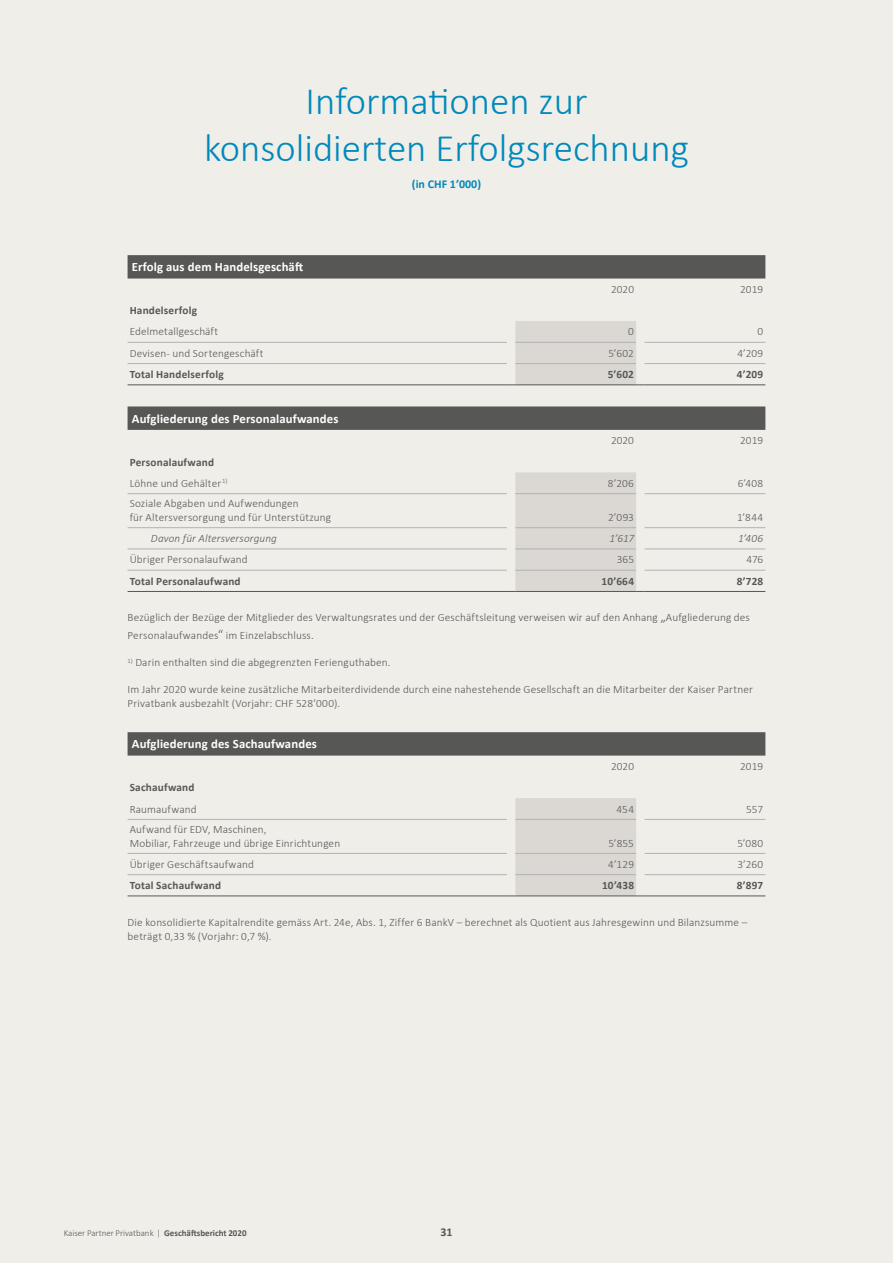
<style>
.page{position:relative;width:893px;height:1263px;background:#f0eee9}
.page>*{position:absolute;margin:0;border:0;box-sizing:border-box;transform-origin:0 0}
.t1{font:300 39px/46.8px "Calibri";color:#0089bb;text-align:center}
.t2{font:700 12.75px "Calibri";letter-spacing:.01em;color:#fff}
.t3{font:700 12px "Calibri";color:#0089bb}
.t4{font:700 12px "Calibri";color:#575756}
.t5{font:300 11.25px/13.5px "Calibri";letter-spacing:.01em;color:#575756}
.t6{font:700 11.25px "Calibri";letter-spacing:.015em;color:#575756}
.t7{font:italic 300 11.25px "Calibri";letter-spacing:.01em;color:#575756}
.t8{font:300 9px "Calibri";color:#575756}
.s1{font-weight:700}
.s2{font-size:13.5px}
</style>
<div class="page">
<svg style="left:128px;top:255px;width:637px;height:24px;background:#5a5a59"></svg>
<hr style="left:128px;top:342px;width:379px;height:1px;background:#b3b2b2">
<hr style="left:645px;top:342px;width:120px;height:1px;background:#b3b2b2">
<hr style="left:128px;top:363px;width:379px;height:1px;background:#b3b2b2">
<hr style="left:645px;top:363px;width:120px;height:1px;background:#b3b2b2">
<hr style="left:128px;top:384px;width:379px;height:1px;background:#575756">
<svg style="left:507px;top:321px;width:138px;height:64px;background:#dbd8d3"></svg>
<hr style="left:645px;top:384px;width:120px;height:1px;background:#575756">
<svg style="left:128px;top:406px;width:637px;height:24px;background:#5a5a59"></svg>
<hr style="left:128px;top:493px;width:379px;height:1px;background:#b3b2b2">
<hr style="left:645px;top:493px;width:120px;height:1px;background:#b3b2b2">
<hr style="left:128px;top:527px;width:379px;height:1px;background:#b3b2b2">
<hr style="left:645px;top:527px;width:120px;height:1px;background:#b3b2b2">
<hr style="left:128px;top:549px;width:379px;height:1px;background:#b3b2b2">
<hr style="left:645px;top:549px;width:120px;height:1px;background:#b3b2b2">
<hr style="left:128px;top:570px;width:379px;height:1px;background:#b3b2b2">
<hr style="left:645px;top:570px;width:120px;height:1px;background:#b3b2b2">
<hr style="left:128px;top:591px;width:379px;height:1px;background:#575756">
<svg style="left:507px;top:472px;width:138px;height:120px;background:#dbd8d3"></svg>
<hr style="left:645px;top:591px;width:120px;height:1px;background:#575756">
<svg style="left:128px;top:732px;width:637px;height:24px;background:#5a5a59"></svg>
<hr style="left:128px;top:819px;width:379px;height:1px;background:#b3b2b2">
<hr style="left:645px;top:819px;width:120px;height:1px;background:#b3b2b2">
<hr style="left:128px;top:853px;width:379px;height:1px;background:#b3b2b2">
<hr style="left:645px;top:853px;width:120px;height:1px;background:#b3b2b2">
<hr style="left:128px;top:874px;width:379px;height:1px;background:#b3b2b2">
<hr style="left:645px;top:874px;width:120px;height:1px;background:#b3b2b2">
<hr style="left:128px;top:895px;width:379px;height:1px;background:#575756">
<svg style="left:507px;top:798px;width:138px;height:98px;background:#dbd8d4"></svg>
<hr style="left:645px;top:895px;width:120px;height:1px;background:#575756">
<h1 class="t1" style="left:204px;top:78px;width:487px">Informationen zur konsolidierten Erfolgsrechnung</h1>
<p class="t3" style="left:412px;top:176px;width:71px">(in CHF 1’000)</p>
<p class="t2" style="left:132px;top:259px;width:173px">Erfolg aus dem Handelsgeschäft</p>
<p class="t5" style="left:611px;top:282px;width:24px">2020</p>
<p class="t5" style="left:740px;top:282px;width:25px">2019</p>
<p class="t6" style="left:130px;top:303px;width:69px">Handelserfolg</p>
<p class="t5" style="left:130px;top:325px;width:90px">Edelmetallgeschäft</p>
<p class="t5" style="left:628px;top:325px;width:7px">0</p>
<p class="t5" style="left:758px;top:325px;width:7px">0</p>
<p class="t5" style="left:130px;top:346px;width:135px">Devisen- und Sortengeschäft</p>
<p class="t5" style="left:608px;top:346px;width:27px">5’602</p>
<p class="t5" style="left:737px;top:346px;width:27px">4’209</p>
<p class="t6" style="left:130px;top:367px;width:96px">Total Handelserfolg</p>
<p class="t6" style="left:608px;top:367px;width:28px">5’602</p>
<p class="t6" style="left:737px;top:367px;width:28px">4’209</p>
<p class="t2" style="left:132px;top:410px;width:208px">Aufgliederung des Personalaufwandes</p>
<p class="t5" style="left:611px;top:434px;width:24px">2020</p>
<p class="t5" style="left:740px;top:434px;width:25px">2019</p>
<p class="t5" style="left:130px;top:451px;width:99px;line-height:21.3px"><span class="s1">Personalaufwand<br></span>Löhne und Gehälter <sup>1)</sup></p>
<p class="t5" style="left:608px;top:476px;width:28px">8’206</p>
<p class="t5" style="left:738px;top:476px;width:27px">6’408</p>
<p class="t5" style="left:130px;top:497px;width:203px">Soziale Abgaben und Aufwendungen<br>für Altersversorgung und für Unterstützung</p>
<p class="t5" style="left:608px;top:510px;width:28px">2’093</p>
<p class="t5" style="left:737px;top:510px;width:28px">1’844</p>
<p class="t7" style="left:151px;top:531px;width:127px">Davon für Altersversorgung</p>
<p class="t7" style="left:609px;top:531px;width:26px">1’617</p>
<p class="t7" style="left:738px;top:531px;width:27px">1’406</p>
<p class="t5" style="left:130px;top:553px;width:120px">Übriger Personalaufwand</p>
<p class="t5" style="left:617px;top:553px;width:19px">365</p>
<p class="t5" style="left:746px;top:553px;width:18px">476</p>
<p class="t6" style="left:130px;top:574px;width:112px">Total Personalaufwand</p>
<p class="t6" style="left:602px;top:574px;width:34px">10’664</p>
<p class="t6" style="left:737px;top:574px;width:28px">8’728</p>
<p class="t5" style="left:128px;top:608px;width:624px;line-height:18px">Bezüglich der Bezüge der Mitglieder des Verwaltungsrates und der Geschäftsleitung verweisen wir auf den Anhang <span class="s2">„</span>Aufgliederung des<br>Personalaufwandes<span class="s2">“</span> im Einzelabschluss.</p>
<p class="t5" style="left:128px;top:656px;width:265px"><sup>1)</sup> Darin enthalten sind die abgegrenzten Ferienguthaben.</p>
<p class="t5" style="left:128px;top:683px;width:627px">Im Jahr 2020 wurde keine zusätzliche Mitarbeiterdividende durch eine nahestehende Gesellschaft an die Mitarbeiter der Kaiser Partner<br>Privatbank ausbezahlt (Vorjahr: CHF 528’000).</p>
<p class="t2" style="left:132px;top:736px;width:187px">Aufgliederung des Sachaufwandes</p>
<p class="t5" style="left:611px;top:759px;width:24px">2020</p>
<p class="t5" style="left:740px;top:759px;width:25px">2019</p>
<p class="t6" style="left:130px;top:780px;width:66px">Sachaufwand</p>
<p class="t5" style="left:130px;top:802px;width:68px">Raumaufwand</p>
<p class="t5" style="left:617px;top:802px;width:19px">454</p>
<p class="t5" style="left:746px;top:802px;width:19px">557</p>
<p class="t5" style="left:130px;top:822px;width:212px">Aufwand für EDV, Maschinen,<br>Mobiliar, Fahrzeuge und übrige Einrichtungen</p>
<p class="t5" style="left:608px;top:836px;width:27px">5’855</p>
<p class="t5" style="left:737px;top:836px;width:27px">5’080</p>
<p class="t5" style="left:130px;top:857px;width:126px">Übriger Geschäftsaufwand</p>
<p class="t5" style="left:608px;top:857px;width:27px">4’129</p>
<p class="t5" style="left:737px;top:857px;width:27px">3’260</p>
<p class="t6" style="left:130px;top:878px;width:93px">Total Sachaufwand</p>
<p class="t6" style="left:602px;top:878px;width:33px">10’438</p>
<p class="t6" style="left:737px;top:878px;width:28px">8’897</p>
<p class="t5" style="left:128px;top:915px;width:621px">Die konsolidierte Kapitalrendite gemäss Art. 24e, Abs. 1, Ziffer 6 BankV – berechnet als Quotient aus Jahresgewinn und Bilanzsumme – beträgt 0,33 % (Vorjahr: 0,7 %).</p>
<p class="t8" style="left:64px;top:1228px;width:184px">Kaiser Partner Privatbank | <span class="s1">Geschäftsbericht 2020</span></p>
<p class="t4" style="left:440px;top:1224px;width:14px">31</p>
</div>
